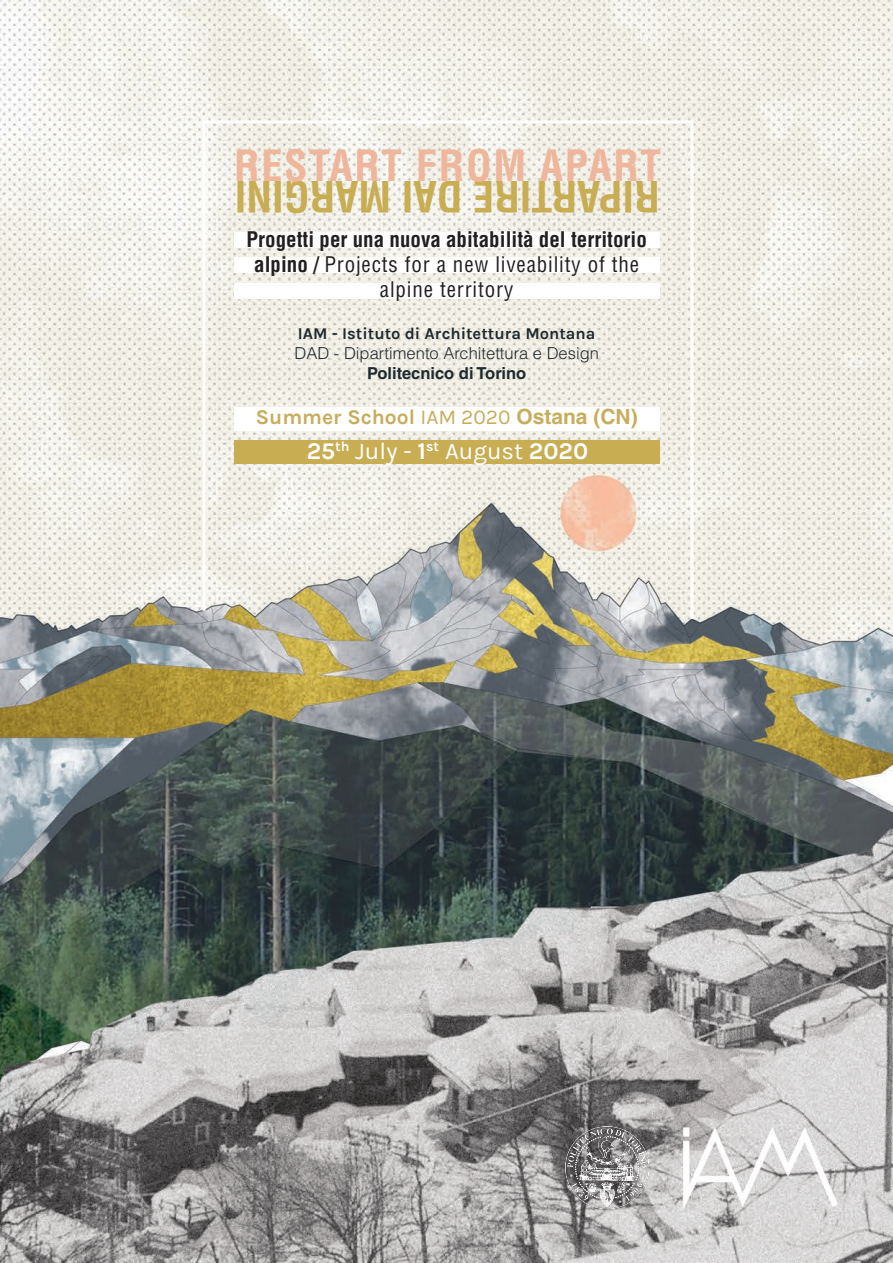
<style>
.page{position:relative;width:893px;height:1263px;background:#fff}
.page>*{position:absolute;margin:0;border:0;box-sizing:border-box;transform-origin:0 0}
.t1{font:700 condensed 42px "Helvetica LT Std";color:#c8ad53}
.t2{font:700 condensed 42px "Helvetica LT Std";letter-spacing:.04em;color:#f0b69c}
.t3{font:24px "Karla";color:#fff}
.t4{font:700 condensed 21px/25.2px "Helvetica LT Std";color:#231f20;text-align:center}
.t5{font:700 21px "Karla";color:#c7ad5b}
.t6{font:300 16.5px "Helvetica LT Std";color:#1f2a2f}
.t7{font:700 16.5px "Karla";color:#1f2a2f}
.t8{font:700 16.5px "Helvetica LT Std";color:#1f2a2f}
.s1{font-weight:400}
.s2{font-family:"Helvetica LT Std"}
.s3{font-weight:700}
</style>
<div class="page">
<img style="left:0;top:0;width:893px;height:1263px">
<svg style="left:201px;top:119px;width:494px;height:503px;background:#e5e2d9"></svg>
<div style="left:234px;top:407px;width:425px;height:24px;background:#fff"></div>
<div style="left:234px;top:440px;width:425px;height:23px;background:#c8ad53"></div>
<div style="left:234px;top:283px;width:425px;height:16px;background:#fff"></div>
<div style="left:234px;top:257px;width:425px;height:15px;background:#fff"></div>
<div style="left:234px;top:232px;width:425px;height:16px;background:#fff"></div>
<img style="left:566px;top:1126px;width:83px;height:83px">
<img style="left:683px;top:1126px;width:156px;height:83px">
<p class="t2" style="left:234px;top:139px;width:428px">RESTART FROM APART</p>
<p class="t1" style="left:660px;top:222px;width:426px;rotate:-180deg">RIPARTIRE DAI MARGINI</p>
<p class="t4" style="left:247px;top:227px;width:402px">Progetti per una nuova abitabilità del territorio alpino / <span class="s1">Projects for a new liveability of the alpine territory</span></p>
<p class="t7" style="left:298px;top:324px;width:299px">IAM - Istituto di Architettura Montana</p>
<p class="t6" style="left:295px;top:343px;width:306px">DAD - Dipartimento Architettura e Design</p>
<p class="t8" style="left:367px;top:363px;width:161px">Politecnico di Torino</p>
<p class="t5" style="left:256px;top:405px;width:383px">Summer School <span class="s1">IAM 2020</span> <span class="s2">Ostana (CN)</span></p>
<p class="t3" style="left:307px;top:438px;width:283px"><span class="s3">25</span><sup>th</sup> July - <span class="s3">1</span><sup>st</sup> August <span class="s3">2020</span></p>
</div>
